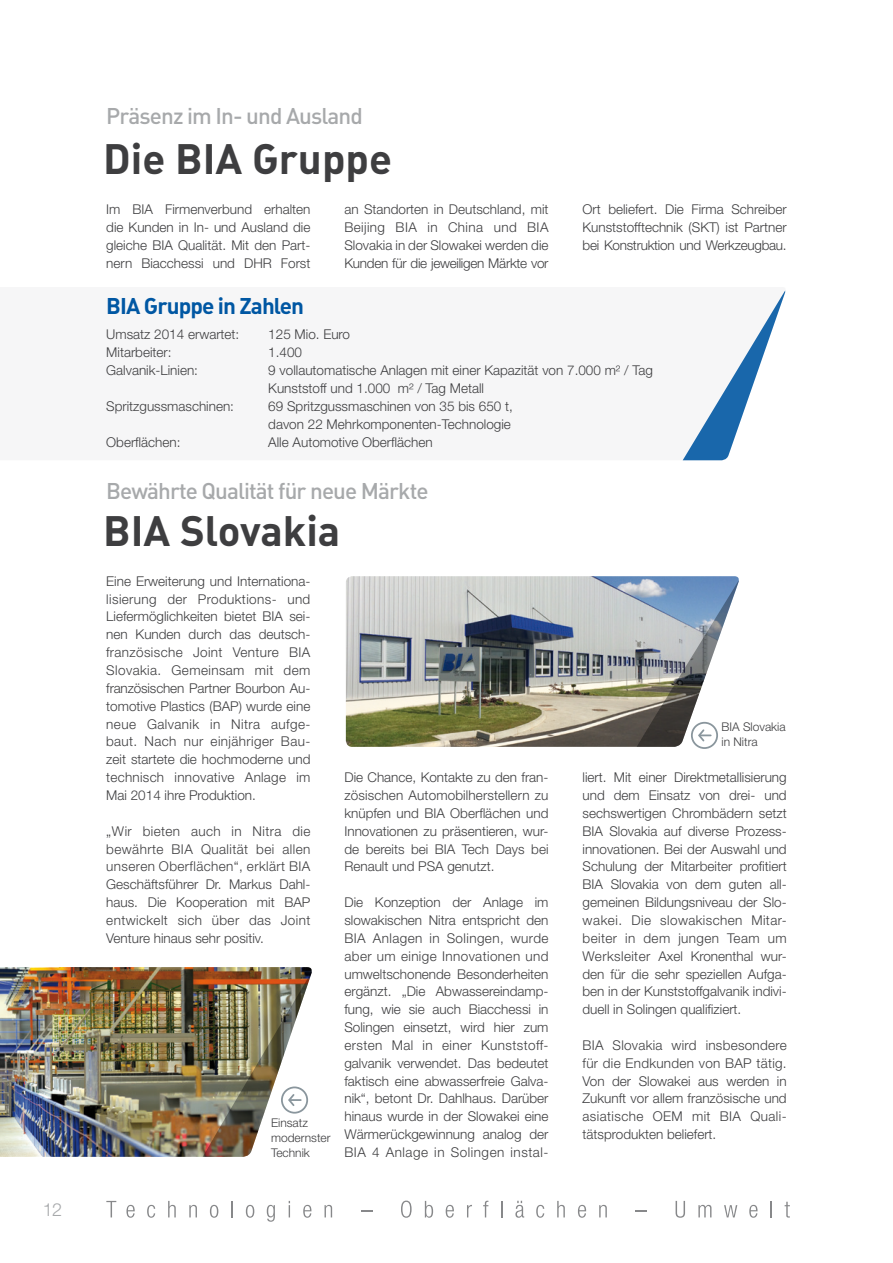
<style>
.page{position:relative;width:893px;height:1263px;background:#fff}
.page>*{position:absolute;margin:0;border:0;box-sizing:border-box;transform-origin:0 0}
.Headlines{font:42px "DIN Bold Alternate";color:#3e3e40}
.Headlines-2{font:500 22.5px "DIN";letter-spacing:-.04em;color:#a7a9ab}
.Headlines-3{font:22.5px "DIN Bold Alternate";letter-spacing:-.04em;color:#0057a3}
.Headlines-4{font:300 18px "Helvetica Neue";color:#a7a9ab}
.Text{font:300 13.5px/17.9px "Helvetica Neue";color:#3e3e40;text-align:justify}
.Text-2{font:300 12px/15px "Helvetica Neue";color:#3e3e40}
</style>
<div class="page">
<svg style="left:106px;top:1201px;width:10px;height:16px"></svg>
<svg style="left:126px;top:1205px;width:9px;height:13px"></svg>
<svg style="left:147px;top:1205px;width:8px;height:13px"></svg>
<svg style="left:168px;top:1201px;width:8px;height:16px"></svg>
<svg style="left:189px;top:1205px;width:8px;height:12px"></svg>
<svg style="left:210px;top:1205px;width:8px;height:13px"></svg>
<svg style="left:231px;top:1201px;width:2px;height:16px"></svg>
<svg style="left:246px;top:1205px;width:8px;height:13px"></svg>
<svg style="left:267px;top:1205px;width:8px;height:17px"></svg>
<svg style="left:289px;top:1201px;width:1px;height:16px"></svg>
<svg style="left:303px;top:1205px;width:8px;height:13px"></svg>
<svg style="left:325px;top:1205px;width:7px;height:12px"></svg>
<svg style="left:401px;top:1200px;width:11px;height:18px"></svg>
<svg style="left:425px;top:1201px;width:8px;height:17px"></svg>
<svg style="left:446px;top:1205px;width:8px;height:13px"></svg>
<svg style="left:467px;top:1205px;width:5px;height:12px"></svg>
<svg style="left:483px;top:1201px;width:5px;height:16px"></svg>
<svg style="left:501px;top:1201px;width:1px;height:16px"></svg>
<svg style="left:515px;top:1201px;width:9px;height:17px"></svg>
<svg style="left:536px;top:1205px;width:8px;height:13px"></svg>
<svg style="left:557px;top:1201px;width:8px;height:16px"></svg>
<svg style="left:578px;top:1205px;width:8px;height:13px"></svg>
<svg style="left:599px;top:1205px;width:8px;height:12px"></svg>
<svg style="left:635px;top:1210px;width:12px;height:1px"></svg>
<svg style="left:676px;top:1201px;width:9px;height:17px"></svg>
<svg style="left:698px;top:1205px;width:13px;height:12px"></svg>
<svg style="left:724px;top:1205px;width:13px;height:12px"></svg>
<svg style="left:749px;top:1205px;width:8px;height:13px"></svg>
<svg style="left:771px;top:1201px;width:1px;height:16px"></svg>
<svg style="left:785px;top:1202px;width:5px;height:15px"></svg>
<svg style="left:683px;top:290px;width:102px;height:170px"></svg>
<img style="left:0;top:967px;width:312px;height:190px">
<div style="left:691px;top:722px;width:27px;height:27px;border:2px solid #8a969d;border-radius:50%"></div>
<img style="left:346px;top:576px;width:393px;height:171px">
<svg style="left:637px;top:580px;width:102px;height:167px"></svg>
<img style="left:203px;top:971px;width:109px;height:186px">
<p class="Headlines-4" style="left:43px;top:1198px;width:21px">12</p>
<p class="Headlines-2" style="left:106px;top:103px;width:258px">Präsenz im In- und Ausland</p>
<p class="Headlines" style="left:103px;top:134px;width:290px">Die BIA Gruppe</p>
<p class="Text" style="left:106px;top:200px;width:206px">Im BIA Firmenverbund erhalten die Kunden in In- und Ausland die gleiche BIA Qualität. Mit den Part&shy;nern Biacchessi und DHR Forst</p>
<p class="Text" style="left:344px;top:200px;width:206px">an Standorten in Deutschland, mit Beijing BIA in China und BIA Slovakia in der Slowakei werden die Kunden für die jeweiligen Märkte vor</p>
<p class="Text" style="left:583px;top:200px;width:206px">Ort beliefert. Die Firma Schreiber Kunststofftechnik (SKT) ist Partner bei Konstruktion und Werkzeugbau.</p>
<p class="Headlines-3" style="left:106px;top:293px;width:199px">BIA Gruppe in Zahlen</p>
<p class="Text" style="left:106px;top:325px;width:135px">Umsatz 2014 erwartet:</p>
<p class="Text" style="left:268px;top:325px;width:83px">125 Mio. Euro</p>
<p class="Text" style="left:106px;top:343px;width:67px">Mitarbeiter:</p>
<p class="Text" style="left:268px;top:343px;width:35px">1.400</p>
<p class="Text" style="left:106px;top:361px;width:93px">Galvanik-Linien:</p>
<p class="Text" style="left:268px;top:361px;width:386px">9 vollautomatische Anlagen mit einer Kapazität von 7.000 m² / Tag<br>Kunststoff und 1.000 m² / Tag Metall</p>
<p class="Text" style="left:106px;top:397px;width:129px">Spritzgussmaschinen:</p>
<p class="Text" style="left:268px;top:397px;width:246px">69 Spritzgussmaschinen von 35 bis 650 t, davon 22 Mehrkomponenten-Technologie</p>
<p class="Text" style="left:106px;top:433px;width:76px">Oberflächen:</p>
<p class="Text" style="left:268px;top:433px;width:166px">Alle Automotive Oberflächen</p>
<p class="Headlines-2" style="left:106px;top:477px;width:324px">Bewährte Qualität für neue Märkte</p>
<p class="Headlines" style="left:103px;top:505px;width:239px">BIA Slovakia</p>
<p class="Text" style="left:106px;top:572px;width:206px">Eine Erweiterung und Internationa&shy;lisierung der Produktions- und Liefermöglichkeiten bietet BIA sei&shy;nen Kunden durch das deutsch&shy;französische Joint Venture BIA Slovakia. Gemeinsam mit dem französischen Partner Bourbon Au&shy;tomotive Plastics (BAP) wurde eine neue Galvanik in Nitra aufge&shy;baut. Nach nur einjähriger Bau&shy;zeit startete die hochmoderne und technisch innovative Anlage im Mai 2014 ihre Produktion.</p>
<p class="Text" style="left:106px;top:822px;width:206px">„Wir bieten auch in Nitra die bewährte BIA Qualität bei allen unseren Oberflächen“, erklärt BIA Geschäftsführer Dr. Markus Dahl&shy;haus. Die Kooperation mit BAP entwickelt sich über das Joint Venture hinaus sehr positiv.</p>
<p class="Text-2" style="left:271px;top:1115px;width:61px">Einsatz modernster<br>Technik</p>
<p class="Text" style="left:344px;top:768px;width:206px">Die Chance, Kontakte zu den fran&shy;zösischen Automobilherstellern zu knüpfen und BIA Oberflächen und Innovationen zu präsentieren, wur&shy;de bereits bei BIA Tech Days bei Renault und PSA genutzt.</p>
<p class="Text" style="left:344px;top:893px;width:206px">Die Konzeption der Anlage im slowakischen Nitra entspricht den BIA Anlagen in Solingen, wurde aber um einige Innovationen und umweltschonende Besonderheiten ergänzt. „Die Abwassereindamp&shy;fung, wie sie auch Biacchessi in Solingen einsetzt, wird hier zum ersten Mal in einer Kunststoff&shy;galvanik verwendet. Das bedeutet faktisch eine abwasserfreie Galva&shy;nik“, betont Dr. Dahlhaus. Darüber hinaus wurde in der Slowakei eine Wärmerückgewinnung analog der BIA 4 Anlage in Solingen instal-</p>
<p class="Text-2" style="left:721px;top:719px;width:66px">BIA Slovakia in Nitra</p>
<p class="Text" style="left:583px;top:768px;width:206px">liert. Mit einer Direktmetallisierung und dem Einsatz von drei- und sechswertigen Chrombädern setzt BIA Slovakia auf diverse Prozess&shy;innovationen. Bei der Auswahl und Schulung der Mitarbeiter profitiert BIA Slovakia von dem guten all&shy;gemeinen Bildungsniveau der Slo&shy;wakei. Die slowakischen Mitar&shy;beiter in dem jungen Team um Werksleiter Axel Kronenthal wur&shy;den für die sehr speziellen Aufga&shy;ben in der Kunststoffgalvanik indivi&shy;duell in Solingen qualifiziert.</p>
<p class="Text" style="left:583px;top:1036px;width:206px">BIA Slovakia wird insbesondere für die Endkunden von BAP tätig.<br>Von der Slowakei aus werden in Zukunft vor allem französische und asiatische OEM mit BIA Quali&shy;tätsprodukten beliefert.</p>
</div>
